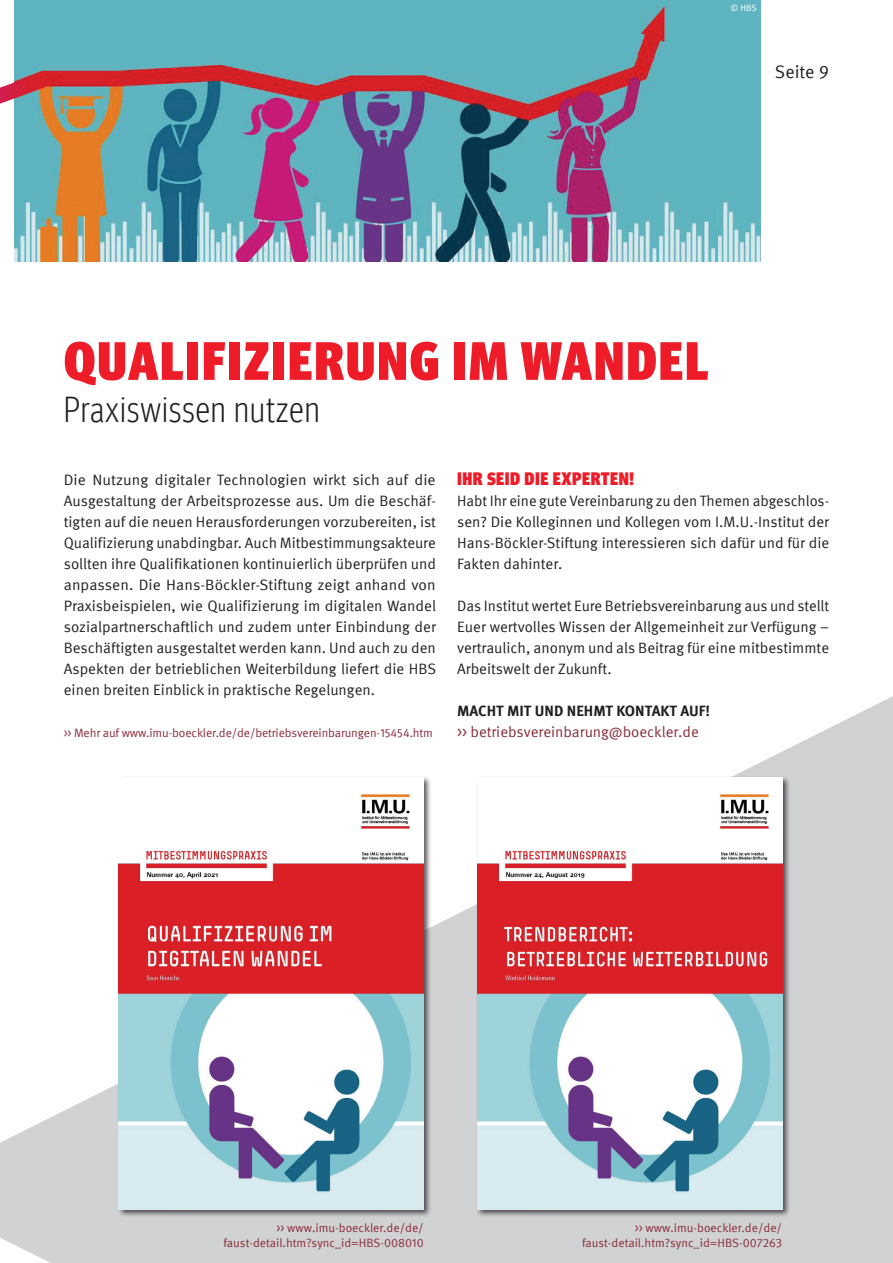
<style>
.page{position:relative;width:893px;height:1263px;background:#fff}
.page>*{position:absolute;margin:0;border:0;box-sizing:border-box;transform-origin:0 0}
.t1{font:900 condensed 54px "Meta Head IGM";letter-spacing:.04em;color:#ee1c28}
.t2{font:300 condensed 36px "Meta Head IGM";letter-spacing:.03em;color:#231f20}
.t3{font:900 condensed 18px "Meta Head IGM";letter-spacing:.03em;color:#ee1c28}
.t4{font:18px "Meta IGM";color:#231f20}
.t5{font:15px/21px "Meta IGM";color:#231f20;text-align:justify}
.t6{font:15px "Meta IGM";color:#882b37}
.t7{font:700 15px "Meta IGM";color:#231f20}
.t8{font:12px/14.4px "Meta IGM";letter-spacing:-.01em;color:#882b37;text-align:right}
.t9{font:9px "Meta IGM";color:#fff}
</style>
<div class="page">
<svg style="left:0;top:696px;width:893px;height:567px;fill:#d1d2d4"></svg>
<img style="left:15px;top:0;width:745px;height:262px">
<img style="left:629px;top:0;width:51px;height:54px">
<svg style="left:0;top:71px;width:45px;height:33px"></svg>
<div style="left:117px;top:776px;width:315px;height:441px;background:#231f20;opacity:.75"></div>
<img style="left:119px;top:778px;width:305px;height:431px">
<div style="left:476px;top:776px;width:314px;height:441px;background:#231f20;opacity:.75"></div>
<img style="left:477px;top:778px;width:305px;height:431px">
<p class="t9" style="left:730px;top:1px;width:28px">© HBS</p>
<p class="t4" style="left:775px;top:58px;width:56px">Seite 9</p>
<h1 class="t1" style="left:64px;top:318px;width:646px">QUALIFIZIERUNG IM WANDEL</h1>
<h2 class="t2" style="left:64px;top:384px;width:257px">Praxiswissen nutzen</h2>
<p class="t5" style="left:64px;top:468px;width:374px">Die Nutzung digitaler Technologien wirkt sich auf die Ausgestaltung der Arbeitsprozesse aus. Um die Beschäf&shy;tigten auf die neuen Herausforderungen vorzubereiten, ist Qualifizierung unabdingbar. Auch Mitbestimmungsakteure sollten ihre Qualifikationen kontinuierlich überprüfen und anpassen. Die Hans-Böckler-Stiftung zeigt anhand von Praxisbeispielen, wie Qualifizierung im digitalen Wandel sozialpartnerschaftlich und zudem unter Einbindung der Beschäftigten ausgestaltet werden kann. Und auch zu den Aspekten der betrieblichen Weiterbildung liefert die HBS einen breiten Einblick in praktische Regelungen.</p>
<p class="t8" style="left:64px;top:725px;width:371px">&gt;&gt; Mehr auf www.imu-boeckler.de/de/betriebsvereinbarungen-15454.htm</p>
<p class="t3" style="left:457px;top:464px;width:178px">IHR SEID DIE EXPERTEN!</p>
<p class="t5" style="left:457px;top:489px;width:374px">Habt Ihr eine gute Vereinbarung zu den Themen abgeschlos&shy;sen? Die Kolleginnen und Kollegen vom I.M.U.-Institut der Hans-Böckler-Stiftung interessieren sich dafür und für die Fakten dahinter.</p>
<p class="t5" style="left:457px;top:594px;width:374px">Das Institut wertet Eure Betriebsvereinbarung aus und stellt Euer wertvolles Wissen der Allgemeinheit zur Verfügung – vertraulich, anonym und als Beitrag für eine mitbestimmte Arbeitswelt der Zukunft.</p>
<p class="t7" style="left:457px;top:699px;width:254px">MACHT MIT UND NEHMT KONTAKT AUF!</p>
<p class="t6" style="left:457px;top:720px;width:243px">&gt;&gt; betriebsvereinbarung@boeckler.de</p>
<p class="t8" style="left:224px;top:1220px;width:202px">&gt;&gt; www.imu-boeckler.de/de/ faust-detail.htm?sync_id=HBS-008010</p>
<p class="t8" style="left:582px;top:1220px;width:201px">&gt;&gt; www.imu-boeckler.de/de/ faust-detail.htm?sync_id=HBS-007263</p>
</div>
